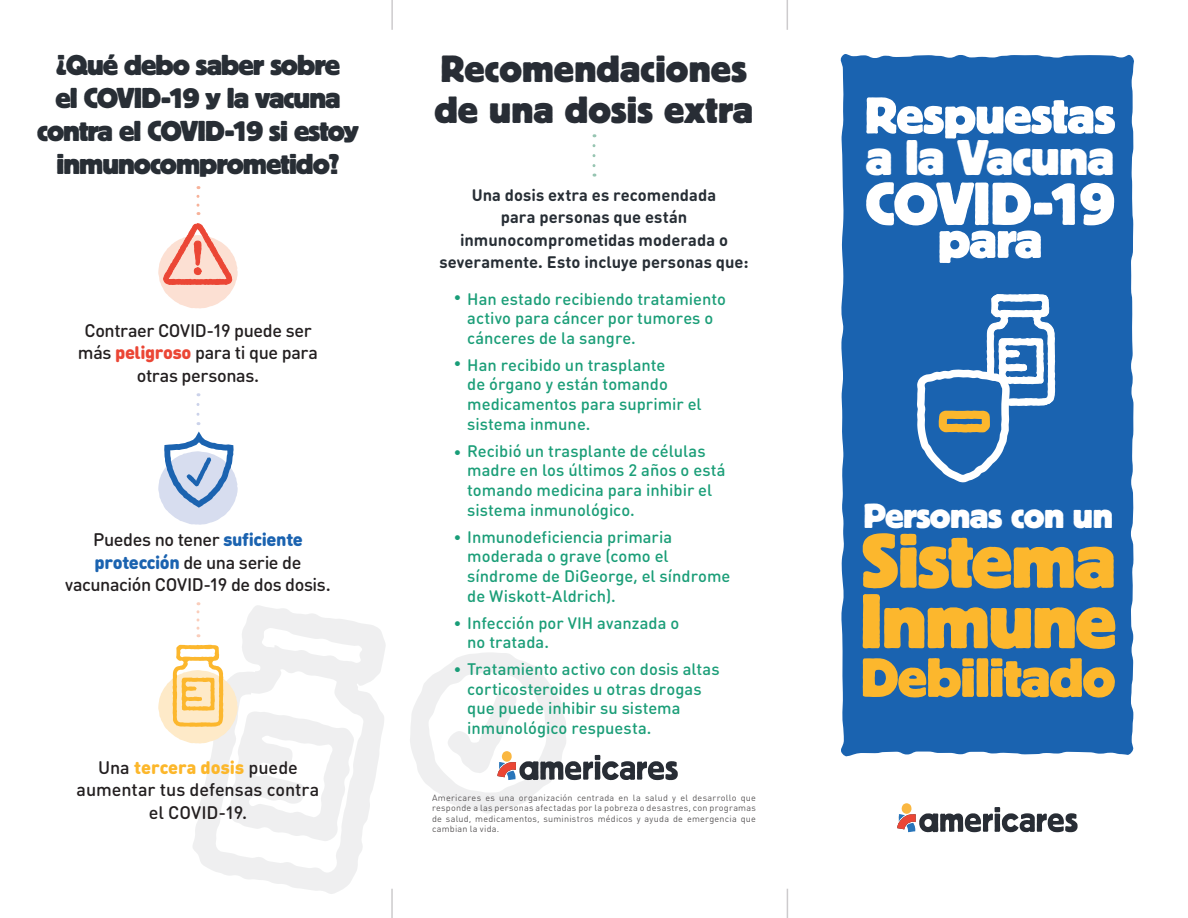
<style>
.page{position:relative;width:1188px;height:918px;background:#fff}
.page>*{position:absolute;margin:0;border:0;box-sizing:border-box;transform-origin:0 0}
.t1{font:700 76.5px "Block Berthold BQ";letter-spacing:-.02em;color:#fcb72d}
.t2{font:700 60px "Block Berthold BQ";letter-spacing:-.03em;color:#fff}
.t3{font:700 54.75px "Block Berthold BQ";letter-spacing:-.02em;color:#fcb72d}
.t4{font:700 51px "Block Berthold BQ";letter-spacing:-.02em;color:#fff}
.t5{font:700 49.5px "Block Berthold BQ";letter-spacing:-.02em;color:#fff}
.t6{font:700 37.5px/40.5px "Block Berthold BQ";letter-spacing:.005em;color:#282d35}
.t7{font:700 34.5px "Block Berthold BQ";letter-spacing:-.02em;color:#fff}
.t8{font:700 28.5px/33px "Block Berthold BQ";letter-spacing:-.035em;color:#282e35;text-align:center}
.t9{font:500 18px/22.5px "DIN Round Pro";letter-spacing:-.02em;color:#231f20;text-align:center}
.t10{font:500 16.5px/19.8px "DIN Round Pro";color:#1b9e78}
.t11{font:700 16.5px/22.5px "DIN Round Pro";letter-spacing:.005em;color:#272e35;text-align:center}
.t12{font:700 15px "DIN Round Pro";color:#199d78}
.t13{font:9px/10.5px "DIN Round Pro";letter-spacing:.025em;color:#231f20;text-align:justify}
.s1{font-weight:900;color:#eb4635}
.s2{font-weight:900;color:#1b63b0}
.s3{font-weight:900;color:#fcb72b}
.s4{font-weight:700;font-size:15px;color:#199d78}
</style>
<div class="page">
<svg style="left:193px;top:605px;width:193px;height:289px"></svg>
<div style="left:840px;top:54px;width:294px;height:703px;background:#1a63b0"></div>
<svg style="left:410px;top:653px;width:268px;height:160px"></svg>
<svg style="left:897px;top:803px;width:181px;height:29px"></svg>
<svg style="left:196px;top:196px;width:4px;height:19px"></svg>
<svg style="left:196px;top:612px;width:4px;height:25px"></svg>
<hr style="left:391px;top:0;width:2px;height:30px;background:#cdcbcd">
<hr style="left:391px;top:889px;width:2px;height:29px;background:#cdcbcd">
<hr style="left:787px;top:0;width:1px;height:30px;background:#cdcbcd">
<svg style="left:787px;top:889px;width:1px;height:29px"></svg>
<svg style="left:158px;top:645px;width:196px;height:197px"></svg>
<svg style="left:158px;top:404px;width:80px;height:121px"></svg>
<svg style="left:158px;top:223px;width:80px;height:85px"></svg>
<svg style="left:592px;top:146px;width:4px;height:31px"></svg>
<svg style="left:911px;top:294px;width:144px;height:194px"></svg>
<p class="t8" style="left:37px;top:50px;width:323px">¿Qué debo saber sobre<br>el COVID-19 y la vacuna contra el COVID-19 si estoy inmunocomprometido?</p>
<p class="t6" style="left:434px;top:50px;width:320px">Recomendaciones de una dosis extra</p>
<p class="t9" style="left:78px;top:318px;width:242px">Contraer COVID-19 puede ser más <span class="s1">peligroso</span> para ti que para otras personas.</p>
<p class="t9" style="left:65px;top:528px;width:267px">Puedes no tener <span class="s2">suficiente protección</span> de una serie de vacunación COVID-19 de dos dosis.</p>
<p class="t9" style="left:77px;top:755px;width:244px">Una <span class="s3">tercera dosis</span> puede aumentar tus defensas contra el COVID-19.</p>
<p class="t11" style="left:439px;top:183px;width:311px">Una dosis extra es recomendada<br>para personas que están inmunocomprometidas moderada o severamente. Esto incluye personas que:</p>
<p class="t12" style="left:453px;top:287px;width:10px">•</p>
<p class="t10" style="left:467px;top:288px;width:260px">Han estado recibiendo tratamiento activo para cáncer por tumores o cánceres de la sangre.</p>
<p class="t10" style="left:467px;top:354px;width:236px">Han recibido un trasplante<br>de órgano y están tomando medicamentos para suprimir el sistema inmune.</p>
<p class="t10" style="left:467px;top:440px;width:260px;text-indent:-14px"><span class="s4">•</span> Recibió un trasplante de células madre en los últimos 2 años o está tomando medicina para inhibir el sistema inmunológico.</p>
<p class="t10" style="left:467px;top:526px;width:265px;text-indent:-14px"><span class="s4">•</span> Inmunodeficiencia primaria moderada o grave (como el síndrome de DiGeorge, el síndrome de Wiskott-Aldrich).</p>
<p class="t10" style="left:467px;top:612px;width:214px;text-indent:-14px"><span class="s4">•</span> Infección por VIH avanzada o no tratada.</p>
<p class="t10" style="left:467px;top:658px;width:254px;text-indent:-14px"><span class="s4">•</span> Tratamiento activo con dosis altas corticosteroides u otras drogas que puede inhibir su sistema inmunológico respuesta.</p>
<p class="t12" style="left:453px;top:353px;width:10px">•</p>
<p class="t13" style="left:432px;top:792px;width:326px">Americares es una organización centrada en la salud y el desarrollo que responde a las personas afectadas por la pobreza o desastres, con programas de salud, medicamentos, suministros médicos y ayuda de emergencia que cambian la vida.</p>
<p class="t4" style="left:865px;top:87px;width:252px">Respuestas</p>
<p class="t5" style="left:866px;top:131px;width:250px">a la Vacuna</p>
<p class="t2" style="left:865px;top:170px;width:251px">COVID-19</p>
<p class="t4" style="left:938px;top:212px;width:106px">para</p>
<p class="t7" style="left:863px;top:496px;width:251px">Personas con un</p>
<p class="t1" style="left:861px;top:518px;width:257px">Sistema</p>
<p class="t1" style="left:860px;top:579px;width:258px">Inmune</p>
<p class="t3" style="left:861px;top:647px;width:256px">Debilitado</p>
</div>
